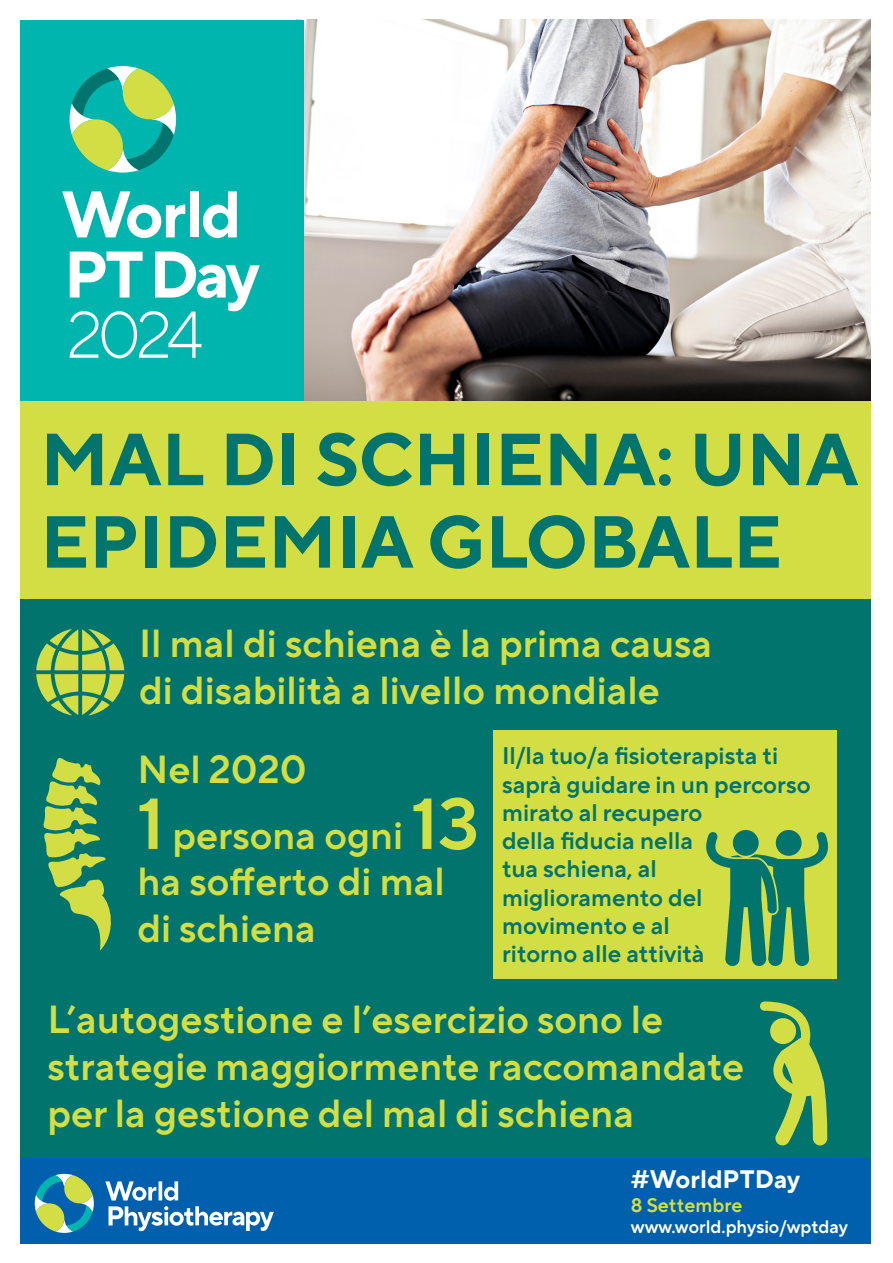
<style>
.page{position:relative;width:893px;height:1263px;background:#fff}
.page>*{position:absolute;margin:0;border:0;box-sizing:border-box;transform-origin:0 0}
.t1{font:700 73.5px/82.5px "TT Norms Pro";color:#00746d}
.t2{font:600 39px/46.8px "TT Norms Pro";color:#d2de43}
.t3{font:700 25.2px "TT Norms Pro";color:#fff}
.t4{font:600 24px/28.2px "TT Norms Pro";color:#00746d}
.t5{font:600 19.5px "TT Norms Pro";color:#d2de43}
.t6{font:600 18px "TT Norms Pro";color:#fff}
.s1{font-size:72px}
</style>
<div class="page">
<img style="left:303px;top:20px;width:567px;height:381px">
<div style="left:20px;top:590px;width:850px;height:591px;background:#00746d"></div>
<div style="left:20px;top:1158px;width:850px;height:86px;background:#0160ae"></div>
<svg style="left:105px;top:1181px;width:169px;height:50px"></svg>
<svg style="left:35px;top:1174px;width:59px;height:59px"></svg>
<div style="left:20px;top:20px;width:283px;height:384px;background:#00b5ae"></div>
<svg style="left:70px;top:66px;width:106px;height:107px"></svg>
<svg style="left:62px;top:191px;width:123px;height:47px"></svg>
<div style="left:191px;top:191px;width:8px;height:46px;background:#fff"></div>
<svg style="left:203px;top:191px;width:34px;height:47px"></svg>
<svg style="left:70px;top:252px;width:190px;height:106px"></svg>
<div style="left:20px;top:401px;width:850px;height:198px;background:#d2de43"></div>
<div style="left:493px;top:730px;width:343px;height:249px;background:#d2de43"></div>
<svg style="left:36px;top:629px;width:88px;height:86px"></svg>
<svg style="left:43px;top:758px;width:68px;height:193px"></svg>
<svg style="left:760px;top:1001px;width:67px;height:144px"></svg>
<svg style="left:706px;top:831px;width:122px;height:135px"></svg>
<h1 class="t1" style="left:40px;top:413px;width:820px">MAL DI SCHIENA: UNA<br>EPIDEMIA GLOBALE</h1>
<p class="t2" style="left:139px;top:617px;width:575px">Il mal di schiena è la prima causa di disabilità a livello mondiale</p>
<p class="t2" style="left:137px;top:733px;width:343px;line-height:66px">Nel 2020<br><span class="s1">1</span> persona ogni <span class="s1">13</span></p>
<p class="t2" style="left:137px;top:855px;width:309px">ha sofferto di mal di schiena</p>
<p class="t4" style="left:502px;top:740px;width:310px">Il/la tuo/a fisioterapista ti saprà guidare in un percorso mirato al recupero<br>della fiducia nella<br>tua schiena, al miglioramento del movimento e al<br>ritorno alle attività</p>
<p class="t2" style="left:47px;top:993px;width:698px">L’autogestione e l’esercizio sono le strategie maggiormente raccomandate per la gestione del mal di schiena</p>
<p class="t3" style="left:631px;top:1160px;width:171px">#WorldPTDay</p>
<p class="t5" style="left:631px;top:1190px;width:113px">8 Settembre</p>
<p class="t6" style="left:631px;top:1213px;width:218px">www.world.physio/wptday</p>
</div>
